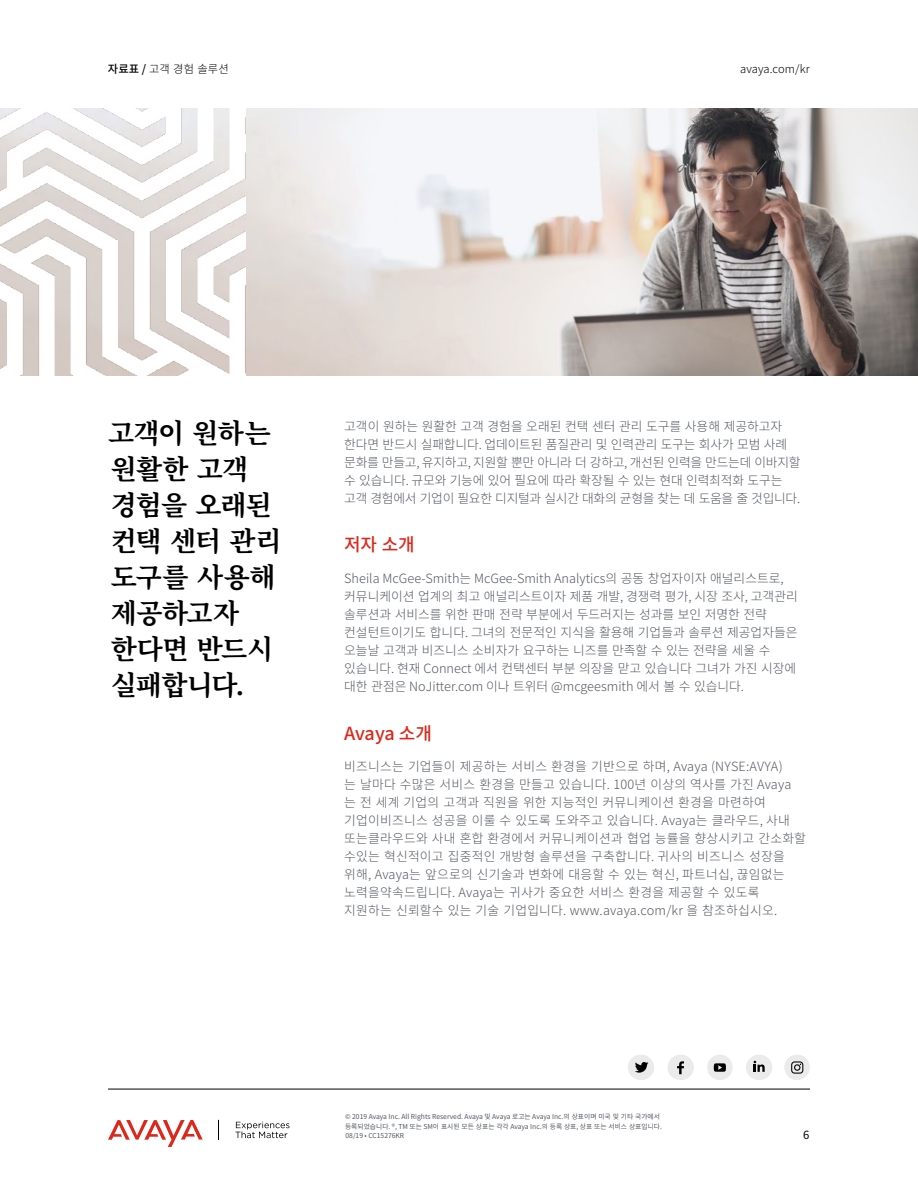
<style>
.page{position:relative;width:918px;height:1188px;background:#fff}
.page>*{position:absolute;margin:0;border:0;box-sizing:border-box;transform-origin:0 0}
.t1{font:700 27px/36px "Noto Serif CJ Ksc";letter-spacing:-.025em;color:#000}
.t2{font:500 18px "Noto Sans CJ Kkr";letter-spacing:-.01em;color:#da291c}
.t3{font:300 12.75px/18px "Noto Sans CJ Kkr";color:#535860}
.t4{font:300 12.75px/18px "Noto Sans CJ Kkr";letter-spacing:.02em;color:#535860}
.t5{font:300 11.25px "Noto Sans CJ Kkr";letter-spacing:.01em;color:#000}
.t6{font:11.25px "Noto Sans CJ Kkr";color:#000}
.t7{font:6.75px/9.8px "Noto Sans CJ Kkr";color:#535860}
.s1{font-weight:500}
</style>
<div class="page">
<img style="left:245px;top:109px;width:673px;height:266px">
<img style="left:0;top:109px;width:245px;height:266px">
<hr style="left:108px;top:1089px;width:702px;height:1px;background:#000">
<svg style="left:108px;top:1120px;width:95px;height:27px"></svg>
<svg style="left:235px;top:1122px;width:55px;height:16px"></svg>
<svg style="left:218px;top:1120px;width:1px;height:20px"></svg>
<div style="left:628px;top:1054px;width:26px;height:26px;background:#ebebeb;border-radius:50%"></div>
<svg style="left:635px;top:1062px;width:13px;height:11px"></svg>
<div style="left:667px;top:1054px;width:27px;height:26px;background:#ebebeb;border-radius:50%"></div>
<svg style="left:677px;top:1061px;width:7px;height:13px"></svg>
<div style="left:746px;top:1054px;width:26px;height:26px;background:#ebebeb;border-radius:50%"></div>
<svg style="left:754px;top:1061px;width:11px;height:11px"></svg>
<div style="left:707px;top:1054px;width:26px;height:26px;background:#ebebeb;border-radius:50%"></div>
<svg style="left:714px;top:1063px;width:12px;height:9px"></svg>
<div style="left:784px;top:1054px;width:26px;height:26px;background:#ebebeb;border-radius:50%"></div>
<svg style="left:791px;top:1061px;width:12px;height:13px"></svg>
<p class="t5" style="left:108px;top:63px;width:122px"><span class="s1">자료표 /</span> 고객 경험 솔루션</p>
<p class="t5" style="left:740px;top:62px;width:71px">avaya.com/kr</p>
<h1 class="t1" style="left:108px;top:416px;width:175px">고객이 원하는 원활한 고객 경험을 오래된 컨택 센터 관리 도구를 사용해 제공하고자 한다면 반드시 실패합니다.</h1>
<p class="t3" style="left:344px;top:417px;width:458px">고객이 원하는 원활한 고객 경험을 오래된 컨택 센터 관리 도구를 사용해 제공하고자 한다면 반드시 실패합니다. 업데이트된 품질관리 및 인력관리 도구는 회사가 모범 사례 문화를 만들고, 유지하고, 지원할 뿐만 아니라 더 강하고, 개선된 인력을 만드는데 이바지할 수 있습니다. 규모와 기능에 있어 필요에 따라 확장될 수 있는 현대 인력최적화 도구는 고객 경험에서 기업이 필요한 디지털과 실시간 대화의 균형을 찾는 데 도움을 줄 것입니다.</p>
<h2 class="t2" style="left:344px;top:535px;width:72px">저자 소개</h2>
<p class="t3" style="left:344px;top:570px;width:455px">Sheila McGee-Smith는 McGee-Smith Analytics의 공동 창업자이자 애널리스트로, 커뮤니케이션 업계의 최고 애널리스트이자 제품 개발, 경쟁력 평가, 시장 조사, 고객관리 솔루션과 서비스를 위한 판매 전략 부분에서 두드러지는 성과를 보인 저명한 전략 컨설턴트이기도 합니다. 그녀의 전문적인 지식을 활용해 기업들과 솔루션 제공업자들은 오늘날 고객과 비즈니스 소비자가 요구하는 니즈를 만족할 수 있는 전략을 세울 수 있습니다. 현재 Connect 에서 컨택센터 부분 의장을 맏고 있습니다 그녀가 가진 시장에 대한 관점은 NoJitter.com 이나 트위터 @mcgeesmith 에서 볼 수 있습니다.</p>
<h2 class="t2" style="left:344px;top:723px;width:89px">Avaya 소개</h2>
<p class="t4" style="left:344px;top:758px;width:463px">비즈니스는 기업들이 제공하는 서비스 환경을 기반으로 하며, Avaya (NYSE:AVYA)<br>는 날마다 수많은 서비스 환경을 만들고 있습니다. 100년 이상의 역사를 가진 Avaya 는 전 세계 기업의 고객과 직원을 위한 지능적인 커뮤니케이션 환경을 마련하여 기업이비즈니스 성공을 이룰 수 있도록 도와주고 있습니다. Avaya는 클라우드, 사내 또는클라우드와 사내 혼합 환경에서 커뮤니케이션과 협업 능률을 향상시키고 간소화할 수있는 혁신적이고 집중적인 개방형 솔루션을 구축합니다. 귀사의 비즈니스 성장을 위해, Avaya는 앞으로의 신기술과 변화에 대응할 수 있는 혁신, 파트너십, 끊임없는 노력을약속드립니다. Avaya는 귀사가 중요한 서비스 환경을 제공할 수 있도록 지원하는 신뢰할수 있는 기술 기업입니다. www.avaya.com/kr 을 참조하십시오.</p>
<p class="t7" style="left:345px;top:1112px;width:318px">© 2019 Avaya Inc. All Rights Reserved. Avaya 및 Avaya 로고는 Avaya Inc.의 상표이며 미국 및 기타 국가에서 등록되었습니다. ®, TM 또는 SM이 표시된 모든 상표는 각각 Avaya Inc.의 등록 상표, 상표 또는 서비스 상표입니다.<br>08/19 • CC15276KR</p>
<p class="t6" style="left:803px;top:1128px;width:8px">6</p>
</div>
